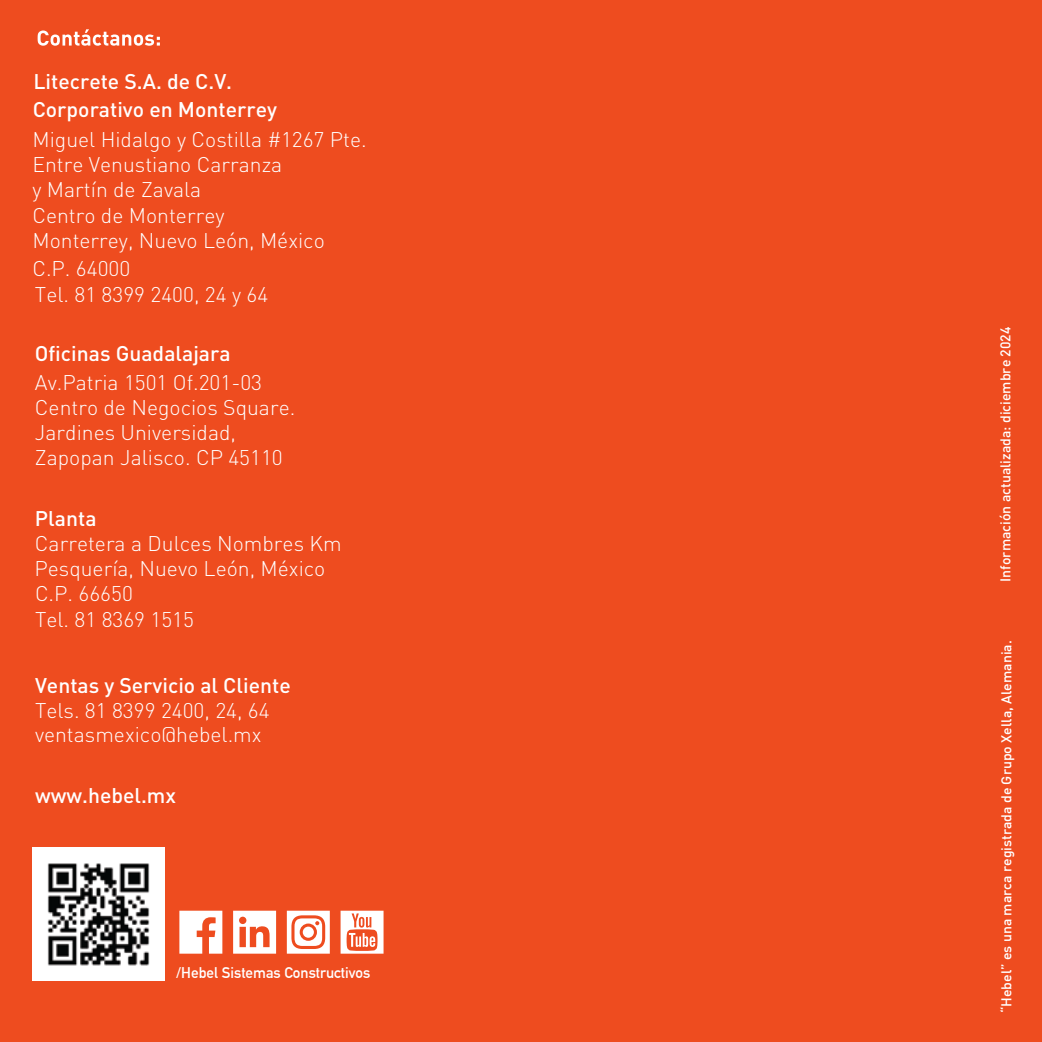
<style>
.page{position:relative;width:1042px;height:1042px;background:#fff}
.page>*{position:absolute;margin:0;border:0;box-sizing:border-box;transform-origin:0 0}
.t1{font:300 21px/25.2px "DIN Pro";color:#fff}
.t2{font:500 21px "DIN Pro";color:#fff}
.t3{font:700 15.22px "DIN Alternate";color:#fff}
.t4{font:500 14px "DIN";color:#fff}
.t5{font:500 14px "DIN Pro";color:#fff}
</style>
<div class="page">
<div style="left:0;top:0;width:1041px;height:1041px;background:#ee4c1f"></div>
<svg style="left:38px;top:29px;width:122px;height:17px"></svg>
<svg style="left:340px;top:910px;width:43px;height:43px"></svg>
<svg style="left:179px;top:910px;width:43px;height:43px"></svg>
<svg style="left:233px;top:910px;width:43px;height:43px"></svg>
<svg style="left:287px;top:910px;width:43px;height:43px"></svg>
<img style="left:32px;top:848px;width:133px;height:132px">
<p class="t2" style="left:33px;top:67px;width:200px">Litecrete S.A. de C.V.</p>
<p class="t2" style="left:33px;top:95px;width:246px">Corporativo en Monterrey</p>
<p class="t1" style="left:32px;top:126px;width:336px">Miguel Hidalgo y Costilla #1267 Pte.<br>Entre Venustiano Carranza<br>y Martín de Zavala<br>Centro de Monterrey<br>Monterrey, Nuevo León, México</p>
<p class="t1" style="left:32px;top:255px;width:99px">C.P. 64000</p>
<p class="t1" style="left:35px;top:281px;width:235px">Tel. 81 8399 2400, 24 y 64</p>
<p class="t2" style="left:35px;top:339px;width:197px">Oficinas Guadalajara</p>
<p class="t1" style="left:35px;top:369px;width:262px">Av.Patria 1501 Of.201-03<br>Centro de Negocios Square.<br>Jardines Universidad,<br>Zapopan Jalisco. CP 45110</p>
<p class="t2" style="left:35px;top:504px;width:63px">Planta</p>
<p class="t1" style="left:35px;top:529px;width:308px">Carretera a Dulces Nombres Km<br>Pesquería, Nuevo León, México<br>C.P. 66650<br>Tel. 81 8369 1515</p>
<p class="t2" style="left:35px;top:670px;width:257px">Ventas y Servicio al Cliente</p>
<p class="t1" style="left:35px;top:696px;width:236px;line-height:24.7px">Tels. 81 8399 2400, 24, 64 ventasmexico@hebel.mx</p>
<p class="t2" style="left:35px;top:780px;width:143px">www.hebel.mx</p>
<p class="t3" style="left:176px;top:960px;width:196px">/Hebel Sistemas Constructivos</p>
<p class="t5" style="left:995px;top:581px;width:256px;rotate:-90deg">Información actualizada: diciembre 2024</p>
<p class="t4" style="left:997px;top:1013px;width:374px;rotate:-90deg">“Hebel” es una marca registrada de Grupo Xella, Alemania.</p>
</div>
